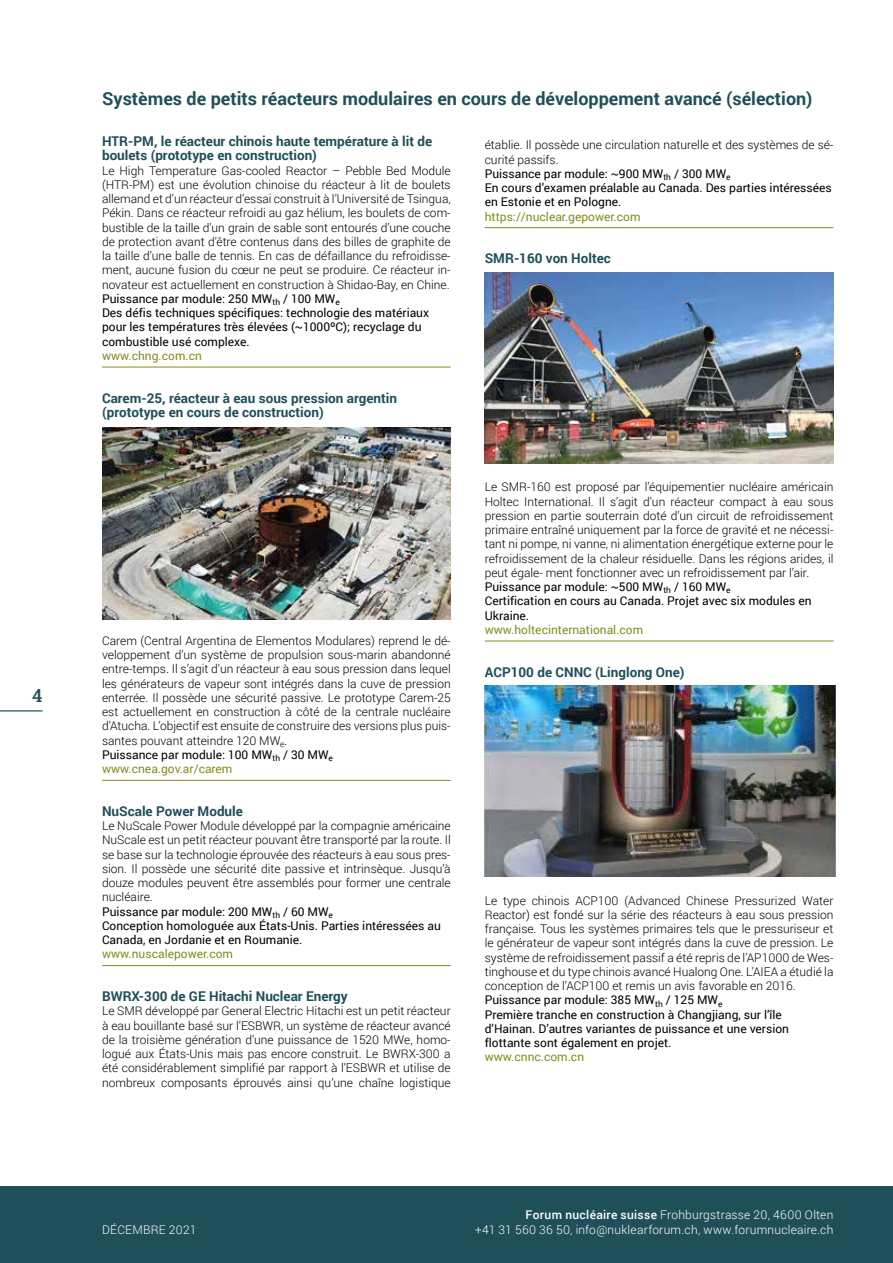
<style>
.page{position:relative;width:893px;height:1263px;background:#fff}
.page>*{position:absolute;margin:0;border:0;box-sizing:border-box;transform-origin:0 0}
.t1{font:700 18px "Roboto";color:#1f4f59}
.t2{font:500 18px "Roboto Slab";color:#1f4f59}
.t3{font:700 13.5px/14.2px "Roboto";color:#1f4f59}
.t4{font:300 12px/14.2px "Roboto";color:#000}
.t5{font:12px/14.2px "Roboto";color:#000}
.t6{font:300 12px "Roboto";letter-spacing:.02em;color:#fff}
.t7{font:12px "Roboto";color:#858d20}
.s1{font-weight:400}
.s2{font-weight:400;color:#858d20}
.s3{font-weight:300}
.s4{font-weight:500}
</style>
<div class="page">
<div style="left:0;top:1186px;width:893px;height:77px;background:#1f4f59"></div>
<hr style="left:102px;top:367px;width:349px;height:1px;background:#858d20">
<hr style="left:102px;top:780px;width:349px;height:1px;background:#858d20">
<hr style="left:102px;top:965px;width:349px;height:1px;background:#858d20">
<hr style="left:485px;top:227px;width:348px;height:1px;background:#858d20">
<hr style="left:485px;top:641px;width:348px;height:1px;background:#858d20">
<img style="left:102px;top:428px;width:349px;height:191px">
<img style="left:485px;top:273px;width:348px;height:191px">
<img style="left:485px;top:685px;width:351px;height:192px">
<hr style="left:0;top:710px;width:43px;height:1px;background:#1f4f59">
<h1 class="t2" style="left:32px;top:683px;width:12px">4</h1>
<h1 class="t1" style="left:102px;top:85px;width:712px">Systèmes de petits réacteurs modulaires en cours de développement avancé (sélection)</h1>
<p class="t3" style="left:102px;top:134px;width:332px">HTR-PM, le réacteur chinois haute température à lit de boulets (prototype en construction)</p>
<p class="t4" style="left:102px;top:163px;width:350px">Le High Temperature Gas-cooled Reactor – Pebble Bed Module (HTR-PM) est une évolution chinoise du réacteur à lit de boulets allemand et d’un réacteur d’essai construit à l’Université de Tsingua, Pékin. Dans ce réacteur refroidi au gaz hélium, les boulets de com&shy;bustible de la taille d’un grain de sable sont entourés d’une couche de protection avant d’être contenus dans des billes de graphite de la taille d’une balle de tennis. En cas de défaillance du refroidisse&shy;ment, aucune fusion du cœur ne peut se produire. Ce réacteur in&shy;novateur est actuellement en construction à Shidao-Bay, en Chine.<br><span class="s1">Puissance par module: 250 MW</span><sub>th</sub> <span class="s1">/ 100 MW</span><sub>e<br></sub><span class="s1">Des défis techniques spécifiques: technologie des matériaux pour les températures très élevées (~1000ºC); recyclage du combustible usé complexe.</span></p>
<p class="t7" style="left:102px;top:347px;width:101px">www.chng.com.cn</p>
<p class="t3" style="left:102px;top:390px;width:297px">Carem-25, réacteur à eau sous pression argentin (prototype en cours de construction)</p>
<p class="t4" style="left:102px;top:633px;width:350px">Carem (Central Argentina de Elementos Modulares) reprend le dé&shy;veloppement d’un système de propulsion sous-marin abandonné entre-temps. Il s’agit d’un réacteur à eau sous pression dans lequel les générateurs de vapeur sont intégrés dans la cuve de pression enterrée. Il possède une sécurité passive. Le prototype Carem-25 est actuellement en construction à côté de la centrale nucléaire d’Atucha. L’objectif est ensuite de construire des versions plus puis&shy;santes pouvant atteindre 120 MW<sub>e</sub>.<br><span class="s1">Puissance par module: 100 MW</span><sub>th</sub> <span class="s1">/ 30 MW</span><sub>e </sub><span class="s2">www.cnea.gov.ar/carem</span></p>
<p class="t3" style="left:102px;top:803px;width:142px">NuScale Power Module</p>
<p class="t4" style="left:102px;top:818px;width:350px">Le NuScale Power Module développé par la compagnie américaine NuScale est un petit réacteur pouvant être transporté par la route. Il se base sur la technologie éprouvée des réacteurs à eau sous pres&shy;sion. Il possède une sécurité dite passive et intrinsèque. Jusqu’à douze modules peuvent être assemblés pour former une centrale nucléaire.<br><span class="s1">Puissance par module: 200 MW</span><sub>th</sub> <span class="s1">/ 60 MW</span><sub>e<br></sub><span class="s1">Conception homologuée aux États-Unis. Parties intéressées au Canada, en Jordanie et en Roumanie.</span></p>
<p class="t7" style="left:102px;top:946px;width:133px">www.nuscalepower.com</p>
<p class="t3" style="left:102px;top:989px;width:247px">BWRX-300 de GE Hitachi Nuclear Energy</p>
<p class="t4" style="left:102px;top:1004px;width:350px;text-align:justify">Le SMR développé par General Electric Hitachi est un petit réacteur à eau bouillante basé sur l’ESBWR, un système de réacteur avancé de la troisième génération d’une puissance de 1520 MWe, homo&shy;logué aux États-Unis mais pas encore construit. Le BWRX-300 a été considérablement simplifié par rapport à l’ESBWR et utilise de nombreux composants éprouvés ainsi qu’une chaîne logistique</p>
<p class="t5" style="left:485px;top:137px;width:350px"><span class="s3">établie. Il possède une circulation naturelle et des systèmes de sé&shy;curité passifs.<br></span>Puissance par module: ~900 MW<sub>th</sub> / 300 MW<sub>e<br></sub>En cours d’examen préalable au Canada. Des parties intéressées en Estonie et en Pologne.</p>
<p class="t7" style="left:485px;top:208px;width:157px">https://nuclear.gepower.com</p>
<p class="t3" style="left:485px;top:251px;width:128px">SMR-160 von Holtec</p>
<p class="t4" style="left:485px;top:479px;width:350px">Le SMR-160 est proposé par l’équipementier nucléaire américain Holtec International. Il s’agit d’un réacteur compact à eau sous pression en partie souterrain doté d’un circuit de refroidissement primaire entraîné uniquement par la force de gravité et ne nécessi&shy;tant ni pompe, ni vanne, ni alimentation énergétique externe pour le refroidissement de la chaleur résiduelle. Dans les régions arides, il peut égale- ment fonctionner avec un refroidissement par l’air.<br><span class="s1">Puissance par module: ~500 MW</span><sub>th</sub> <span class="s1">/ 160 MW</span><sub>e<br></sub><span class="s1">Certification en cours au Canada. Projet avec six modules en Ukraine.</span></p>
<p class="t7" style="left:485px;top:621px;width:160px">www.holtecinternational.com</p>
<p class="t3" style="left:485px;top:664px;width:201px">ACP100 de CNNC (Linglong One)</p>
<p class="t4" style="left:485px;top:893px;width:350px">Le type chinois ACP100 (Advanced Chinese Pressurized Water Reactor) est fondé sur la série des réacteurs à eau sous pression française. Tous les systèmes primaires tels que le pressuriseur et le générateur de vapeur sont intégrés dans la cuve de pression. Le système de refroidissement passif a été repris de l’AP1000 de Wes&shy;tinghouse et du type chinois avancé Hualong One. L’AIEA a étudié la conception de l’ACP100 et remis un avis favorable en 2016.<br><span class="s1">Puissance par module: 385 MW</span><sub>th</sub> <span class="s1">/ 125 MW</span><sub>e<br></sub><span class="s1">Première tranche en construction à Changjiang, sur l’île d’Hainan. D’autres variantes de puissance et une version flottante sont également en projet.</span></p>
<p class="t7" style="left:485px;top:1049px;width:101px">www.cnnc.com.cn</p>
<p class="t6" style="left:526px;top:1206px;width:309px"><span class="s4">Forum nucléaire suisse</span> Frohburgstrasse 20, 4600 Olten</p>
<p class="t6" style="left:102px;top:1221px;width:96px">DÉCEMBRE 2021</p>
<p class="t6" style="left:475px;top:1221px;width:360px">+41 31 560 36 50, info@nuklearforum.ch, www.forumnucleaire.ch</p>
</div>
